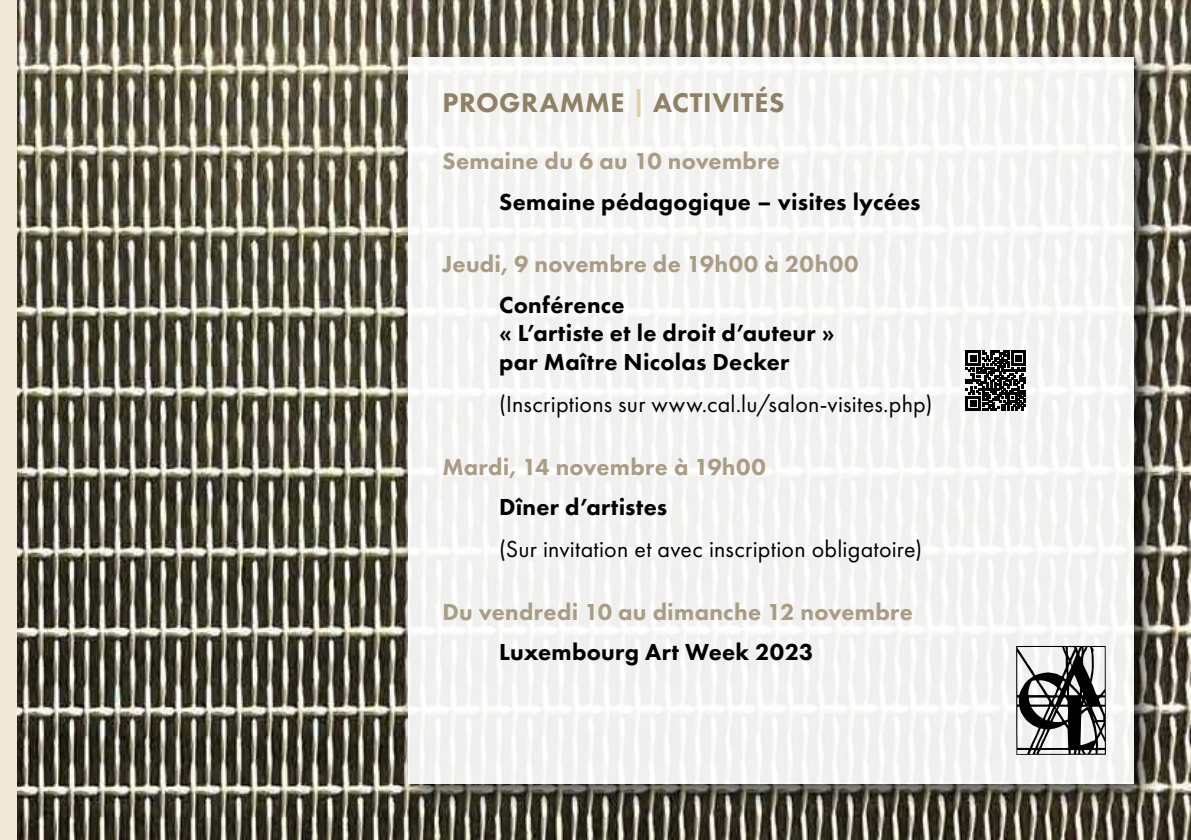
<style>
.page{position:relative;width:1191px;height:840px;background:#fff}
.page>*{position:absolute;margin:0;border:0;box-sizing:border-box;transform-origin:0 0}
.t1{font:800 28px "Futura PT";letter-spacing:.02em;color:#8f8165}
.t2{font:800 24px/28.8px "Futura PT";letter-spacing:.015em;color:#000}
.t3{font:800 24px "Futura PT";letter-spacing:.01em;color:#a99d86}
.t4{font:24px "Futura PT";letter-spacing:.01em;color:#000}
.s1{color:#e2cda8}
</style>
<div class="page">
<img style="left:17px;top:0;width:1174px;height:839px">
<div style="left:396px;top:45px;width:766px;height:765px;background:#000;opacity:.8"></div>
<div style="left:408px;top:57px;width:726px;height:725px;background:#f2f2f1"></div>
<svg style="left:966px;top:350px;width:60px;height:60px"></svg>
<div style="left:0;top:0;width:17px;height:839px;background:#f1e8d7"></div>
<svg style="left:1016px;top:645px;width:90px;height:109px"></svg>
<p class="t1" style="left:442px;top:85px;width:343px">PROGRAMME <span class="s1">|</span> ACTIVITÉS</p>
<p class="t3" style="left:442px;top:146px;width:339px">Semaine du 6 au 10 novembre</p>
<p class="t2" style="left:499px;top:187px;width:423px">Semaine pédagogique – visites lycées</p>
<p class="t3" style="left:442px;top:249px;width:418px">Jeudi, 9 novembre de 19h00 à 20h00</p>
<p class="t2" style="left:499px;top:289px;width:337px">Conférence<br>« L’artiste et le droit d’auteur » par Maître Nicolas Decker</p>
<p class="t4" style="left:499px;top:389px;width:435px">(Inscriptions sur www.cal.lu/salon-visites.php)</p>
<p class="t3" style="left:442px;top:451px;width:325px">Mardi, 14 novembre à 19h00</p>
<p class="t2" style="left:499px;top:492px;width:170px">Dîner d’artistes</p>
<p class="t4" style="left:499px;top:534px;width:424px">(Sur invitation et avec inscription obligatoire)</p>
<p class="t3" style="left:442px;top:596px;width:472px">Du vendredi 10 au dimanche 12 novembre</p>
<p class="t2" style="left:499px;top:636px;width:316px">Luxembourg Art Week 2023</p>
</div>
